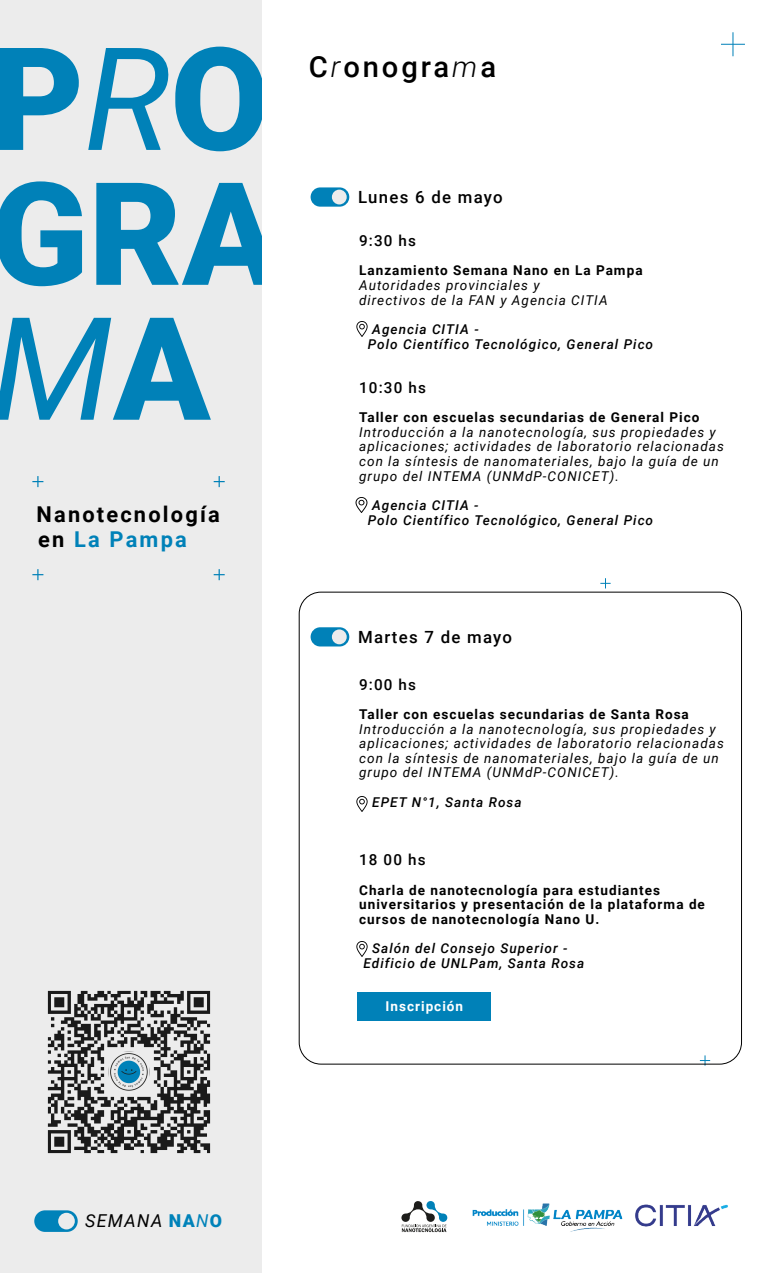
<style>
.page{position:relative;width:768px;height:1273px;background:#fff}
.page>*{position:absolute;margin:0;border:0;box-sizing:border-box;transform-origin:0 0}
.t1{font:900 143.28px/134.8px "Roboto";color:#0081b8;text-align:justify}
.t2{font:500 29.12px "Roboto";letter-spacing:.1em;color:#000}
.t3{font:700 21.84px "Roboto";letter-spacing:.1em;color:#000}
.t4{font:700 21.84px "Roboto";letter-spacing:.1em;color:#0081b8}
.t5{font:italic 17.76px "Roboto";letter-spacing:.075em;color:#000}
.t6{font:500 16.8px "Roboto";letter-spacing:.075em;color:#000}
.t7{font:500 15.24px "Roboto";letter-spacing:.075em;color:#000}
.t8{font:italic 13.52px/14.6px "Roboto";letter-spacing:.075em;color:#000}
.t9{font:700 13.52px/14.6px "Roboto";letter-spacing:.075em;color:#000}
.t10{font:italic 500 13.52px/14.6px "Roboto";letter-spacing:.075em;color:#000}
.t11{font:700 13.52px "Roboto";letter-spacing:.075em;color:#fff}
.s1{font-weight:400;font-style:italic}
.s2{font-weight:300;font-style:italic}
.s3{color:#000}
.s4{font-weight:900;font-style:normal;color:#0082b9}
.s5{color:#0082b9}
</style>
<div class="page">
<div style="left:0;top:0;width:261px;height:1272px;background:#ececec"></div>
<div style="left:311px;top:187px;width:38px;height:20px;background:#0081b8;border-radius:10px"></div>
<div style="left:332px;top:190px;width:15px;height:14px;background:#ececec;border-radius:50%"></div>
<div style="left:311px;top:627px;width:38px;height:19px;background:#0081b8;border-radius:10px"></div>
<div style="left:332px;top:629px;width:15px;height:15px;background:#ececec;border-radius:50%"></div>
<svg style="left:721px;top:32px;width:24px;height:24px"></svg>
<svg style="left:214px;top:569px;width:11px;height:11px"></svg>
<svg style="left:32px;top:569px;width:11px;height:11px"></svg>
<svg style="left:214px;top:476px;width:11px;height:11px"></svg>
<svg style="left:32px;top:476px;width:11px;height:11px"></svg>
<svg style="left:600px;top:578px;width:11px;height:10px"></svg>
<svg style="left:700px;top:1055px;width:10px;height:10px"></svg>
<div style="left:34px;top:1210px;width:44px;height:21px;background:#0082b9;border-radius:11px"></div>
<div style="left:58px;top:1212px;width:17px;height:17px;background:#ececec;border-radius:50%"></div>
<svg style="left:401px;top:1201px;width:46px;height:31px"></svg>
<img style="left:472px;top:1203px;width:256px;height:29px">
<img style="left:47px;top:990px;width:164px;height:164px">
<img style="left:355px;top:497px;width:13px;height:16px">
<img style="left:356px;top:941px;width:12px;height:15px">
<img style="left:356px;top:796px;width:12px;height:15px">
<img style="left:356px;top:322px;width:12px;height:15px">
<div style="left:358px;top:992px;width:133px;height:29px;background:#0081b8"></div>
<h1 class="t1" style="left:-9px;top:26px;width:290px">P<span class="s1">R</span>O GRA <span class="s1">M</span>A</h1>
<h2 class="t2" style="left:309px;top:46px;width:189px">C<span class="s2">r</span>onogra<span class="s2">m</span>a</h2>
<p class="t6" style="left:358px;top:185px;width:146px">Lunes 6 de mayo</p>
<p class="t7" style="left:359px;top:230px;width:58px">9:30 hs</p>
<p class="t9" style="left:359px;top:263px;width:285px">Lanzamiento Semana Nano en La Pampa</p>
<p class="t8" style="left:359px;top:277px;width:250px">Autoridades provinciales y directivos de la FAN y Agencia CITIA</p>
<p class="t10" style="left:368px;top:321px;width:287px;text-indent:4px">Agencia CITIA -<br>Polo Científico Tecnológico, General Pico</p>
<p class="t7" style="left:359px;top:376px;width:68px">10:30 hs</p>
<p class="t9" style="left:359px;top:409px;width:342px">Taller con escuelas secundarias de General Pico</p>
<p class="t8" style="left:359px;top:424px;width:366px">Introducción a la nanotecnología, sus propiedades y aplicaciones; actividades de laboratorio relacionadas con la síntesis de nanomateriales, bajo la guía de un grupo del INTEMA (UNMdP-CONICET).</p>
<p class="t10" style="left:368px;top:497px;width:287px;text-indent:4px">Agencia CITIA -<br>Polo Científico Tecnológico, General Pico</p>
<h3 class="t3" style="left:37px;top:498px;width:185px">Nanotecnología</h3>
<h3 class="t4" style="left:38px;top:524px;width:150px"><span class="s3">en</span> La Pampa</h3>
<h3 class="t5" style="left:85px;top:1208px;width:139px">SEMANA <span class="s4">NA</span><span class="s5">N</span><span class="s4">O</span></h3>
<p class="t6" style="left:358px;top:624px;width:156px">Martes 7 de mayo</p>
<p class="t7" style="left:359px;top:673px;width:58px">9:00 hs</p>
<p class="t9" style="left:359px;top:706px;width:331px">Taller con escuelas secundarias de Santa Rosa</p>
<p class="t8" style="left:359px;top:721px;width:366px">Introducción a la nanotecnología, sus propiedades y aplicaciones; actividades de laboratorio relacionadas con la síntesis de nanomateriales, bajo la guía de un grupo del INTEMA (UNMdP-CONICET).</p>
<p class="t10" style="left:372px;top:794px;width:151px">EPET N°1, Santa Rosa</p>
<p class="t7" style="left:359px;top:849px;width:68px">18 00 hs</p>
<p class="t9" style="left:359px;top:882px;width:347px">Charla de nanotecnología para estudiantes universitarios y presentación de la plataforma de cursos de nanotecnología Nano U.</p>
<p class="t10" style="left:364px;top:940px;width:222px;text-indent:9px">Salón del Consejo Superior -<br>Edificio de UNLPam, Santa Rosa</p>
<p class="t11" style="left:386px;top:996px;width:79px">Inscripción</p>
</div>
